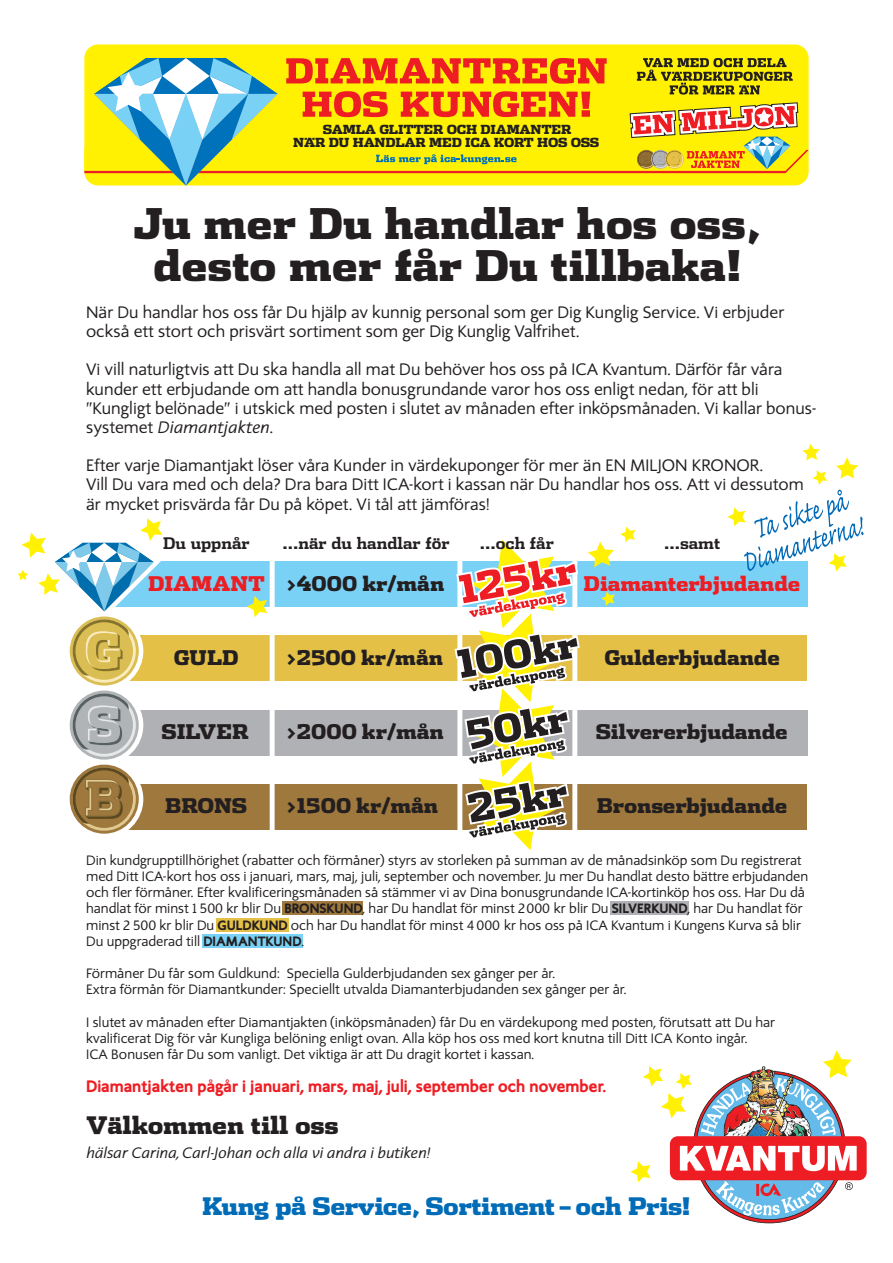
<style>
.page{position:relative;width:893px;height:1263px;background:#fff}
.page>*{position:absolute;margin:0;border:0;box-sizing:border-box;transform-origin:0 0}
.t1{font:42px/42px "Dispatch Kvantum Priser";letter-spacing:-.005em;color:#231f20;text-align:center}
.t2{font:24px "Dispatch Kvantum Priser";letter-spacing:-.02em;color:#006bb6}
.t3{font:24px "Dispatch Kvantum Priser";letter-spacing:-.01em;color:#231f20}
.t4{font:20.1px "Dispatch Kvantum Priser";letter-spacing:-.005em;color:#231f20}
.t5{font:20.1px "Dispatch Kvantum Priser";letter-spacing:-.005em;color:#ee1d23}
.t6{font:16.5px/19.2px "ICA Sans Serif";color:#231f20}
.t7{font:900 16.5px "ICA Sans Serif";color:#ee1d23}
.t8{font:15.9px "Dispatch Kvantum Rubrik";color:#231f20}
.t9{font:italic 15px "ICA Sans Serif";letter-spacing:-.015em;color:#231f20}
.t10{font:13.5px/16.2px "ICA Sans Serif";color:#231f20}
.t11{font:12.45px/13.6px "Dispatch Kvantum Priser";letter-spacing:-.02em;color:#231f20;text-align:center}
.s1{font-style:italic}
.s2{color:#ee1d23}
.s3{font-weight:900}
</style>
<div class="page">
<div style="left:670px;top:1136px;width:197px;height:44px;background:#ee1d23;border-radius:8px"></div>
<svg style="left:630px;top:1050px;width:227px;height:173px"></svg>
<div style="left:115px;top:562px;width:692px;height:45px;background:#79d2f6"></div>
<div style="left:111px;top:784px;width:696px;height:45px;background:#9e783d"></div>
<div style="left:111px;top:710px;width:696px;height:45px;background:#b0b1b5"></div>
<div style="left:111px;top:636px;width:696px;height:45px;background:#e4c046"></div>
<svg style="left:601px;top:591px;width:14px;height:15px"></svg>
<div style="left:270px;top:534px;width:5px;height:309px;background:#fff"></div>
<svg style="left:588px;top:542px;width:26px;height:25px"></svg>
<svg style="left:620px;top:526px;width:15px;height:16px"></svg>
<svg style="left:247px;top:596px;width:20px;height:21px"></svg>
<svg style="left:17px;top:518px;width:149px;height:316px"></svg>
<svg style="left:727px;top:444px;width:136px;height:128px"></svg>
<svg style="left:454px;top:540px;width:126px;height:310px"></svg>
<div style="left:84px;top:44px;width:725px;height:141px;background:#fff101;border-radius:14px"></div>
<svg style="left:84px;top:58px;width:725px;height:127px"></svg>
<div style="left:610px;top:901px;width:78px;height:14px;background:#b0b1b5"></div>
<div style="left:216px;top:918px;width:73px;height:13px;background:#e4c046"></div>
<div style="left:202px;top:934px;width:101px;height:14px;background:#79d2f6"></div>
<div style="left:282px;top:901px;width:81px;height:14px;background:#9e783d"></div>
<p class="t11" style="left:293px;top:121px;width:308px">SAMLA GLITTER OCH DIAMANTER<br>NÄR DU HANDLAR MED ICA KORT HOS OSS</p>
<h1 class="t1" style="left:133px;top:200px;width:630px">Ju mer Du handlar hos oss, desto mer får Du tillbaka!</h1>
<p class="t6" style="left:86px;top:303px;width:700px">När Du handlar hos oss får Du hjälp av kunnig personal som ger Dig Kunglig Service. Vi erbjuder också ett stort och prisvärt sortiment som ger Dig Kunglig Valfrihet.</p>
<p class="t6" style="left:86px;top:360px;width:732px">Vi vill naturligtvis att Du ska handla all mat Du behöver hos oss på ICA Kvantum. Därför får våra kunder ett erbjudande om att handla bonusgrundande varor hos oss enligt nedan, för att bli ”Kungligt belönade” i utskick med posten i slutet av månaden efter inköpsmånaden. Vi kallar bonus&shy;systemet <span class="s1">Diamantjakten</span>.</p>
<p class="t6" style="left:86px;top:456px;width:719px">Efter varje Diamantjakt löser våra Kunder in värdekuponger för mer än EN MILJON KRONOR.<br>Vill Du vara med och dela? Dra bara Ditt ICA-kort i kassan när Du handlar hos oss. Att vi dessutom är mycket prisvärda får Du på köpet. Vi tål att jämföras!</p>
<p class="t8" style="left:163px;top:532px;width:88px">Du uppnår</p>
<p class="t8" style="left:283px;top:532px;width:169px">...när du handlar för</p>
<p class="t8" style="left:480px;top:532px;width:75px">...och får</p>
<p class="t8" style="left:664px;top:532px;width:58px">...samt</p>
<h3 class="t4" style="left:148px;top:569px;width:298px"><span class="s2">DIAMANT</span> &gt;4000 kr/mån</h3>
<h3 class="t5" style="left:584px;top:569px;width:218px">Diamanterbjudande</h3>
<h3 class="t4" style="left:287px;top:643px;width:158px">&gt;2500 kr/mån</h3>
<h3 class="t4" style="left:174px;top:643px;width:66px">GULD</h3>
<h3 class="t4" style="left:604px;top:643px;width:177px">Gulderbjudande</h3>
<h3 class="t4" style="left:287px;top:717px;width:159px">&gt;2000 kr/mån</h3>
<h3 class="t4" style="left:162px;top:717px;width:89px">SILVER</h3>
<h3 class="t4" style="left:596px;top:717px;width:194px">Silvererbjudande</h3>
<h3 class="t4" style="left:287px;top:791px;width:153px">&gt;1500 kr/mån</h3>
<h3 class="t4" style="left:165px;top:791px;width:83px">BRONS</h3>
<h3 class="t4" style="left:597px;top:791px;width:192px">Bronserbjudande</h3>
<p class="t10" style="left:86px;top:852px;width:724px">Din kundgrupptillhörighet (rabatter och förmåner) styrs av storleken på summan av de månadsinköp som Du registrerat med Ditt ICA-kort hos oss i januari, mars, maj, juli, september och november. Ju mer Du handlat desto bättre erbjudanden och fler förmåner. Efter kvalificeringsmånaden så stämmer vi av Dina bonusgrundande ICA-kortinköp hos oss. Har Du då handlat för minst 1 500 kr blir Du <span class="s3">BRONSKUND</span>, har Du handlat för minst 2000 kr blir Du <span class="s3">SILVERKUND</span>, har Du handlat för minst 2 500 kr blir Du <span class="s3">GULDKUND</span> och har Du handlat för minst 4 000 kr hos oss på ICA Kvantum i Kungens Kurva så blir Du uppgraderad till <span class="s3">DIAMANTKUND</span>.</p>
<p class="t10" style="left:86px;top:966px;width:542px">Förmåner Du får som Guldkund: Speciella Gulderbjudanden sex gånger per år.<br>Extra förmån för Diamantkunder: Speciellt utvalda Diamanterbjudanden sex gånger per år.</p>
<p class="t10" style="left:86px;top:1014px;width:690px">I slutet av månaden efter Diamantjakten (inköpsmånaden) får Du en värdekupong med posten, förutsatt att Du har kvalificerat Dig för vår Kungliga belöning enligt ovan. Alla köp hos oss med kort knutna till Ditt ICA Konto ingår.<br>ICA Bonusen får Du som vanligt. Det viktiga är att Du dragit kortet i kassan.</p>
<p class="t7" style="left:86px;top:1076px;width:522px">Diamantjakten pågår i januari, mars, maj, juli, september och november.</p>
<h2 class="t3" style="left:86px;top:1108px;width:254px">Välkommen till oss</h2>
<p class="t9" style="left:86px;top:1144px;width:347px">hälsar Carina, Carl-Johan och alla vi andra i butiken!</p>
<h2 class="t2" style="left:202px;top:1189px;width:490px">Kung på Service, Sortiment – och Pris!</h2>
</div>
